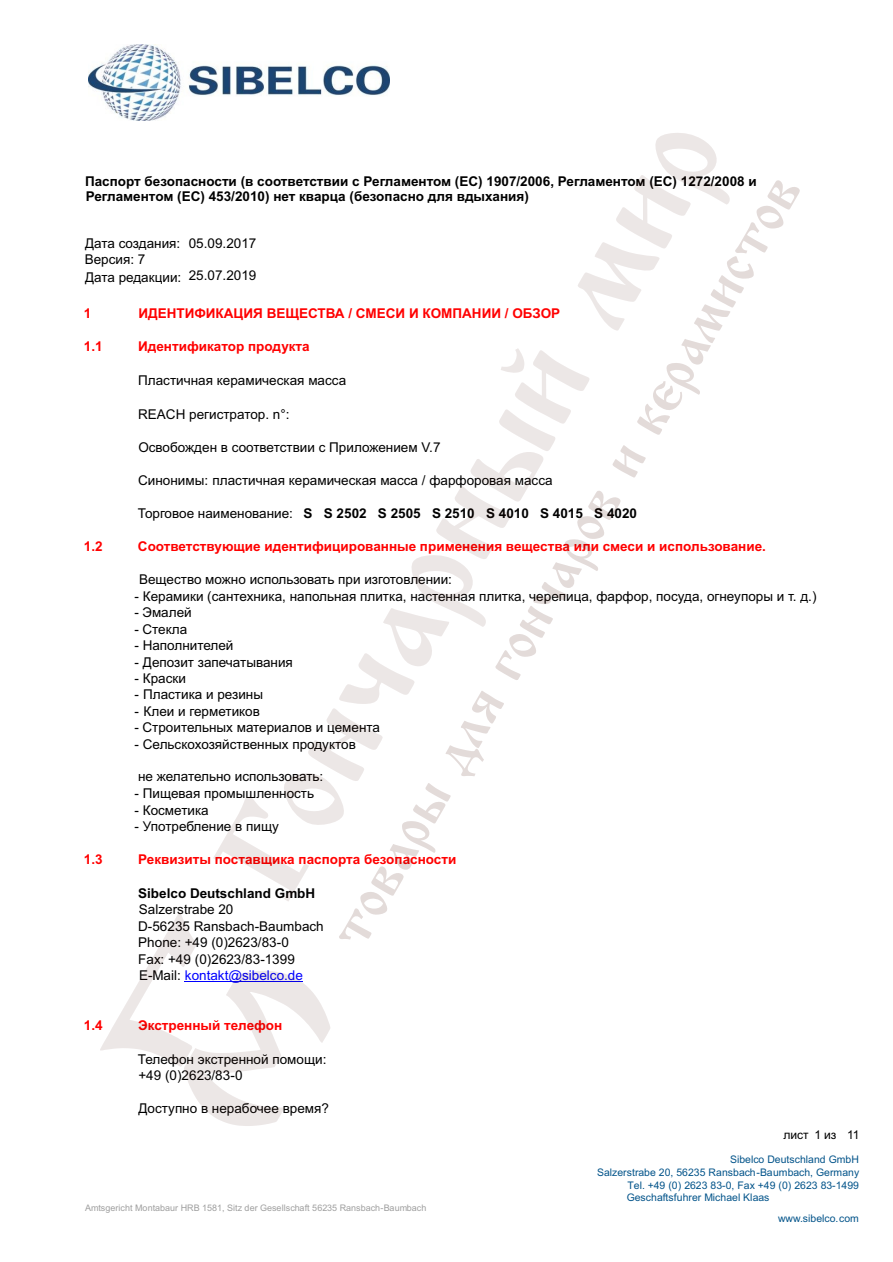
<style>
.page{position:relative;width:893px;height:1262px;background:#fff}
.page>*{position:absolute;margin:0;border:0;box-sizing:border-box;transform-origin:0 0}
.t1{font:13.5px/16.5px "Arial";color:#000}
.t2{font:700 13.5px/15.5px "Arial";color:#000}
.t3{font:700 13.5px "Arial";color:#f00}
.t4{font:12px "Arial";color:#000}
.t5{font:10.5px "Arial";color:#03548a}
.t6{font:9px "Arial";color:#9f9f9f}
.s1{font-weight:400}
.s2{color:#00f}
</style>
<div class="page">
<img style="left:89px;top:44px;width:300px;height:77px">
<svg style="left:213px;top:133px;width:504px;height:768px"></svg>
<svg style="left:100px;top:912px;width:230px;height:214px"></svg>
<svg style="left:339px;top:445px;width:306px;height:494px"></svg>
<svg style="left:637px;top:180px;width:162px;height:255px"></svg>
<p class="t2" style="left:85px;top:174px;width:673px">Паспорт безопасности (в соответствии с Регламентом (ЕС) 1907/2006, Регламентом (ЕС) 1272/2008 и<br>Регламентом (ЕС) 453/2010) нет кварца (безопасно для вдыхания)</p>
<p class="t1" style="left:85px;top:236px;width:173px;line-height:17px">Дата создания: 05.09.2017<br>Версия: 7<br>Дата редакции:</p>
<p class="t1" style="left:189px;top:268px;width:69px">25.07.2019</p>
<p class="t3" style="left:84px;top:308px;width:9px">1</p>
<p class="t3" style="left:138px;top:308px;width:423px">ИДЕНТИФИКАЦИЯ ВЕЩЕСТВА / СМЕСИ И КОМПАНИИ / ОБЗОР</p>
<p class="t3" style="left:84px;top:341px;width:20px">1.1</p>
<p class="t3" style="left:138px;top:341px;width:173px">Идентификатор продукта</p>
<p class="t1" style="left:138px;top:373px;width:209px">Пластичная керамическая масса</p>
<p class="t1" style="left:138px;top:407px;width:153px">REACH регистратор. n°:</p>
<p class="t1" style="left:138px;top:440px;width:304px">Освобожден в соответствии с Приложением V.7</p>
<p class="t1" style="left:138px;top:473px;width:416px">Синонимы: пластичная керамическая масса / фарфоровая масса</p>
<p class="t2" style="left:138px;top:506px;width:500px"><span class="s1">Торговое наименование:</span> S S 2502 S 2505 S 2510 S 4010 S 4015 S 4020</p>
<p class="t3" style="left:84px;top:541px;width:20px">1.2</p>
<p class="t3" style="left:138px;top:541px;width:629px">Соответствующие идентифицированные применения вещества или смеси и использование.</p>
<p class="t1" style="left:139px;top:572px;width:314px">Вещество можно использовать при изготовлении:</p>
<p class="t1" style="left:134px;top:589px;width:683px">- Керамики (сантехника, напольная плитка, настенная плитка, черепица, фарфор, посуда, огнеупоры и т. д.)</p>
<p class="t1" style="left:134px;top:605px;width:59px">- Эмалей</p>
<p class="t1" style="left:134px;top:622px;width:54px">- Стекла</p>
<p class="t1" style="left:134px;top:638px;width:100px">- Наполнителей</p>
<p class="t1" style="left:134px;top:655px;width:160px">- Депозит запечатывания</p>
<p class="t1" style="left:134px;top:671px;width:53px">- Краски</p>
<p class="t1" style="left:134px;top:687px;width:130px">- Пластика и резины</p>
<p class="t1" style="left:134px;top:704px;width:127px">- Клеи и герметиков</p>
<p class="t1" style="left:134px;top:720px;width:247px">- Строительных материалов и цемента</p>
<p class="t1" style="left:134px;top:737px;width:223px">- Сельскохозяйственных продуктов</p>
<p class="t1" style="left:138px;top:769px;width:187px">не желательно использовать:</p>
<p class="t1" style="left:134px;top:786px;width:181px">- Пищевая промышленность</p>
<p class="t1" style="left:134px;top:803px;width:76px">- Косметика</p>
<p class="t1" style="left:134px;top:819px;width:146px">- Употребление в пищу</p>
<p class="t3" style="left:84px;top:854px;width:20px">1.3</p>
<p class="t3" style="left:138px;top:854px;width:320px">Реквизиты поставщика паспорта безопасности</p>
<p class="t2" style="left:138px;top:886px;width:179px">Sibelco Deutschland GmbH</p>
<p class="t1" style="left:138px;top:902px;width:187px">Salzerstrabe 20<br>D-56235 Ransbach-Baumbach<br>Phone: +49 (0)2623/83-0<br>Fax: +49 (0)2623/83-1399<br>E-Mail: <span class="s2">kontakt@sibelco.de</span></p>
<p class="t3" style="left:84px;top:1020px;width:20px">1.4</p>
<p class="t3" style="left:138px;top:1020px;width:146px">Экстренный телефон</p>
<p class="t1" style="left:138px;top:1052px;width:190px">Телефон экстренной помощи: +49 (0)2623/83-0</p>
<p class="t1" style="left:138px;top:1101px;width:192px">Доступно в нерабочее время?</p>
<p class="t6" style="left:85px;top:1204px;width:343px">Amtsgericht Montabaur HRB 1581, Sitz der Gesellschaft 56235 Ransbach-Baumbach</p>
<p class="t4" style="left:783px;top:1130px;width:78px">лист 1 из 11</p>
<p class="t5" style="left:730px;top:1155px;width:130px">Sibelco Deutschland GmbH</p>
<p class="t5" style="left:597px;top:1168px;width:264px">Salzerstrabe 20, 56235 Ransbach-Baumbach, Germany</p>
<p class="t5" style="left:627px;top:1181px;width:233px">Tel. +49 (0) 2623 83-0, Fax +49 (0) 2623 83-1499</p>
<p class="t5" style="left:626px;top:1193px;width:144px">Geschaftsfuhrer Michael Klaas</p>
<p class="t5" style="left:778px;top:1214px;width:82px">www.sibelco.com</p>
</div>
